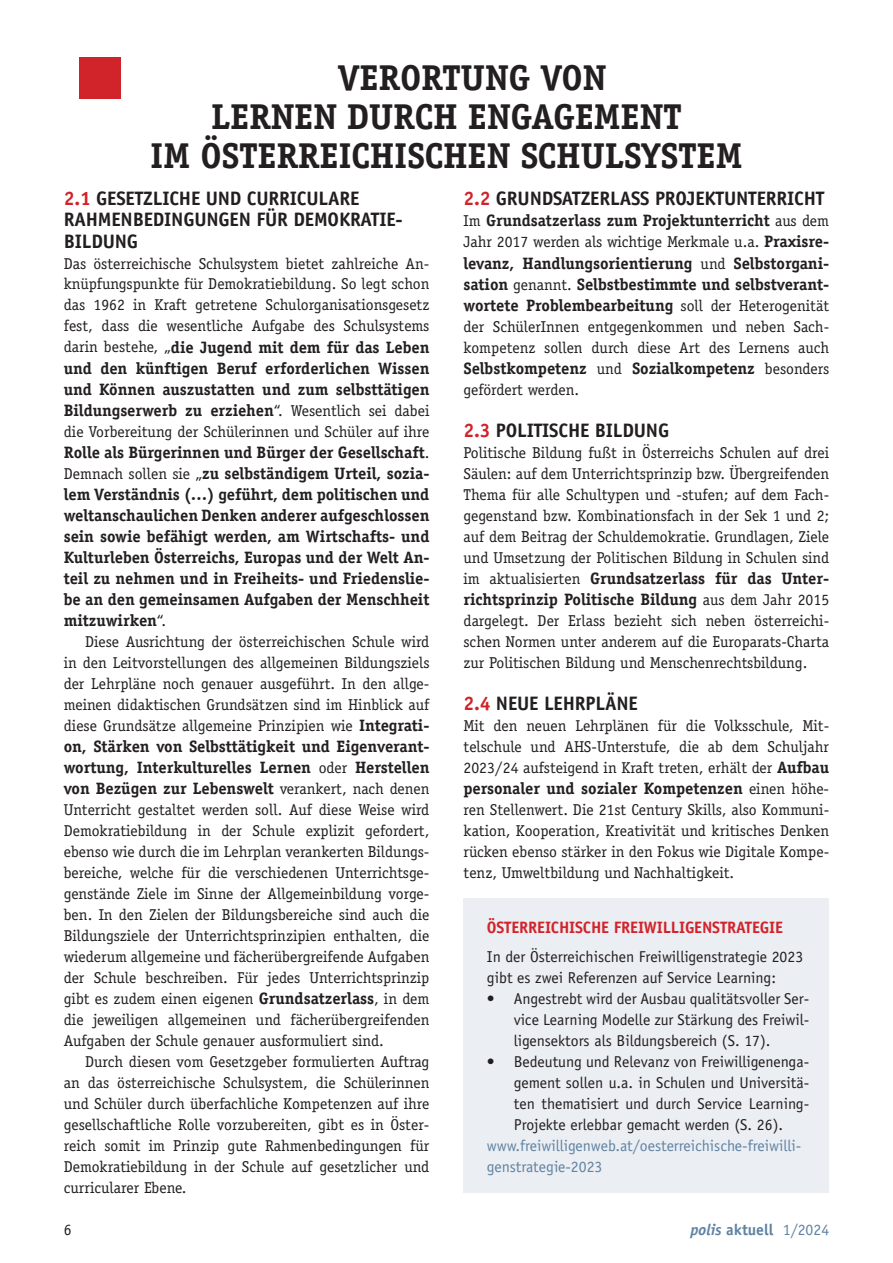
<style>
.page{position:relative;width:893px;height:1263px;background:#fff}
.page>*{position:absolute;margin:0;border:0;box-sizing:border-box;transform-origin:0 0}
.t1{font:700 36px/39px "Officina Serif Std";letter-spacing:-.01em;color:#231f20;text-align:center}
.t2{font:700 19.5px/21px "Officina Sans Std";letter-spacing:-.01em;color:#231f20}
.t3{font:700 16.5px/21px "Officina Serif Std";letter-spacing:-.005em;color:#231f20;text-align:justify}
.t4{font:700 16.5px "Officina Sans Std";letter-spacing:-.01em;color:#d1232a}
.t5{font:15.75px/21px "Officina Serif Std";color:#231f20;text-align:justify}
.t6{font:15.75px/21px "Officina Sans Std";color:#231f20;text-align:justify}
.t7{font:15.75px/21px "Officina Sans Std";color:#6083a2}
.t8{font:700 15.75px "Officina Sans Std";color:#6083a2}
.t9{font:15.75px "Officina Serif Std";letter-spacing:-.02em;color:#231f20}
.s1{color:#fff}
.s2{color:#d1232a}
.s3{font-weight:400;font-size:15.75px}
.s4{font-weight:700;font-size:16.5px}
.s5{font-style:italic}
.s6{font-weight:400}
</style>
<div class="page">
<div style="left:79px;top:57px;width:41px;height:41px;background:#d1232a"></div>
<div style="left:463px;top:898px;width:366px;height:294px;background:#ebeef3"></div>
<h1 class="t1" style="left:150px;top:57px;width:594px"><span class="s1">2</span> VERORTUNG VON<br>LERNEN DURCH ENGAGEMENT<br>IM ÖSTERREICHISCHEN SCHULSYSTEM</h1>
<p class="t2" style="left:64px;top:188px;width:341px"><span class="s2">2.1</span> GESETZLICHE UND CURRICULARE<br>RAHMENBEDINGUNGEN FÜR DEMOKRATIE-<br>BILDUNG</p>
<p class="t5" style="left:64px;top:253px;width:367px">Das österreichische Schulsystem bietet zahlreiche An&shy;knüpfungspunkte für Demokratiebildung. So legt schon das 1962 in Kraft getretene Schulorganisationsgesetz fest, dass die wesentliche Aufgabe des Schulsystems</p>
<p class="t3" style="left:64px;top:336px;width:367px"><span class="s3">darin bestehe, „</span>die Jugend mit dem für das Leben und den künftigen Beruf erforderlichen Wissen und Können auszustatten und zum selbsttätigen Bildungserwerb zu erziehen<span class="s3">“. Wesentlich sei dabei</span></p>
<p class="t5" style="left:64px;top:421px;width:367px">die Vorbereitung der Schülerinnen und Schüler auf ihre</p>
<p class="t3" style="left:64px;top:441px;width:367px">Rolle als Bürgerinnen und Bürger der Gesellschaft<span class="s3">.<br>Demnach sollen sie „</span>zu selbständigem Urteil, sozia&shy;lem Verständnis (…) geführt, dem politischen und weltanschaulichen Denken anderer aufgeschlossen sein sowie befähigt werden, am Wirtschafts- und Kulturleben Österreichs, Europas und der Welt An&shy;teil zu nehmen und in Freiheits- und Friedenslie&shy;be an den gemeinsamen Aufgaben der Menschheit mitzuwirken<span class="s3">“.</span></p>
<p class="t5" style="left:64px;top:631px;width:367px;text-indent:21px">Diese Ausrichtung der österreichischen Schule wird in den Leitvorstellungen des allgemeinen Bildungsziels der Lehrpläne noch genauer ausgeführt. In den allge&shy;meinen didaktischen Grundsätzen sind im Hinblick auf diese Grundsätze allgemeine Prinzipien wie <span class="s4">Integrati-</span></p>
<p class="t3" style="left:64px;top:735px;width:367px">on, Stärken von Selbsttätigkeit und Eigenverant&shy;wortung, Interkulturelles Lernen <span class="s3">oder</span> Herstellen von Bezügen zur Lebenswelt <span class="s3">verankert, nach denen</span></p>
<p class="t5" style="left:64px;top:799px;width:367px">Unterricht gestaltet werden soll. Auf diese Weise wird Demokratiebildung in der Schule explizit gefordert, ebenso wie durch die im Lehrplan verankerten Bildungs&shy;bereiche, welche für die verschiedenen Unterrichtsge&shy;genstände Ziele im Sinne der Allgemeinbildung vorge&shy;ben. In den Zielen der Bildungsbereiche sind auch die Bildungsziele der Unterrichtsprinzipien enthalten, die wiederum allgemeine und fächerübergreifende Aufgaben der Schule beschreiben. Für jedes Unterrichtsprinzip gibt es zudem einen eigenen <span class="s4">Grundsatzerlass</span>, in dem die jeweiligen allgemeinen und fächerübergreifenden Aufgaben der Schule genauer ausformuliert sind.</p>
<p class="t5" style="left:64px;top:1051px;width:367px;text-indent:21px">Durch diesen vom Gesetzgeber formulierten Auftrag an das österreichische Schulsystem, die Schülerinnen und Schüler durch überfachliche Kompetenzen auf ihre gesellschaftliche Rolle vorzubereiten, gibt es in Öster&shy;reich somit im Prinzip gute Rahmenbedingungen für Demokratiebildung in der Schule auf gesetzlicher und curricularer Ebene.</p>
<p class="t2" style="left:463px;top:188px;width:362px"><span class="s2">2.2</span> GRUNDSATZERLASS PROJEKTUNTERRICHT</p>
<p class="t3" style="left:463px;top:210px;width:367px"><span class="s3">Im</span> Grundsatzerlass zum Projektunterricht <span class="s3">aus dem</span></p>
<p class="t5" style="left:463px;top:232px;width:367px">Jahr 2017 werden als wichtige Merkmale u.a. <span class="s4">Praxisre-</span></p>
<p class="t3" style="left:463px;top:252px;width:367px">levanz, Handlungsorientierung <span class="s3">und</span> Selbstorgani&shy;sation <span class="s3">genannt.</span> Selbstbestimmte und selbstverant&shy;wortete Problembearbeitung <span class="s3">soll der Heterogenität</span></p>
<p class="t5" style="left:463px;top:316px;width:367px">der SchülerInnen entgegenkommen und neben Sach&shy;kompetenz sollen durch diese Art des Lernens auch</p>
<p class="t3" style="left:463px;top:357px;width:367px">Selbstkompetenz <span class="s3">und</span> Sozialkompetenz <span class="s3">besonders</span></p>
<p class="t9" style="left:463px;top:380px;width:117px">gefördert werden.</p>
<p class="t2" style="left:463px;top:419px;width:207px"><span class="s2">2.3</span> POLITISCHE BILDUNG</p>
<p class="t5" style="left:463px;top:442px;width:367px">Politische Bildung fußt in Österreichs Schulen auf drei Säulen: auf dem Unterrichtsprinzip bzw. Übergreifenden Thema für alle Schultypen und -stufen; auf dem Fach&shy;gegenstand bzw. Kombinationsfach in der Sek 1 und 2; auf dem Beitrag der Schuldemokratie. Grundlagen, Ziele und Umsetzung der Politischen Bildung in Schulen sind</p>
<p class="t3" style="left:463px;top:567px;width:367px"><span class="s3">im aktualisierten</span> Grundsatzerlass für das Unter&shy;richtsprinzip Politische Bildung <span class="s3">aus dem Jahr 2015</span></p>
<p class="t5" style="left:463px;top:610px;width:367px">dargelegt. Der Erlass bezieht sich neben österreichi&shy;schen Normen unter anderem auf die Europarats-Charta zur Politischen Bildung und Menschenrechtsbildung.</p>
<p class="t2" style="left:463px;top:692px;width:176px"><span class="s2">2.4</span> NEUE LEHRPLÄNE</p>
<p class="t5" style="left:463px;top:715px;width:367px">Mit den neuen Lehrplänen für die Volksschule, Mit&shy;telschule und AHS-Unterstufe, die ab dem Schuljahr 2023/24 aufsteigend in Kraft treten, erhält der <span class="s4">Aufbau</span></p>
<p class="t3" style="left:463px;top:777px;width:367px">personaler und sozialer Kompetenzen <span class="s3">einen höhe-</span></p>
<p class="t5" style="left:463px;top:799px;width:367px">ren Stellenwert. Die 21st Century Skills, also Kommuni&shy;kation, Kooperation, Kreativität und kritisches Denken rücken ebenso stärker in den Fokus wie Digitale Kompe&shy;tenz, Umweltbildung und Nachhaltigkeit.</p>
<p class="t4" style="left:487px;top:917px;width:298px">ÖSTERREICHISCHE FREIWILLIGENSTRATEGIE</p>
<p class="t6" style="left:487px;top:947px;width:318px">In der Österreichischen Freiwilligenstrategie 2023 gibt es zwei Referenzen auf Service Learning:</p>
<p class="t6" style="left:514px;top:989px;width:297px;text-indent:-27px">• Angestrebt wird der Ausbau qualitätsvoller Ser&shy;vice Learning Modelle zur Stärkung des Freiwil&shy;ligensektors als Bildungsbereich (S. 17).</p>
<p class="t6" style="left:514px;top:1051px;width:297px;text-indent:-27px">• Bedeutung und Relevanz von Freiwilligenenga&shy;gement sollen u.a. in Schulen und Universitä&shy;ten thematisiert und durch Service Learning-Projekte erlebbar gemacht werden (S. 26).</p>
<p class="t7" style="left:487px;top:1135px;width:316px">www.freiwilligenweb.at/oesterreichische-freiwilli&shy;genstrategie-2023</p>
<p class="t6" style="left:64px;top:1219px;width:9px">6</p>
<p class="t8" style="left:690px;top:1219px;width:140px"><span class="s5">polis</span> aktuell <span class="s6">1/2024</span></p>
</div>
